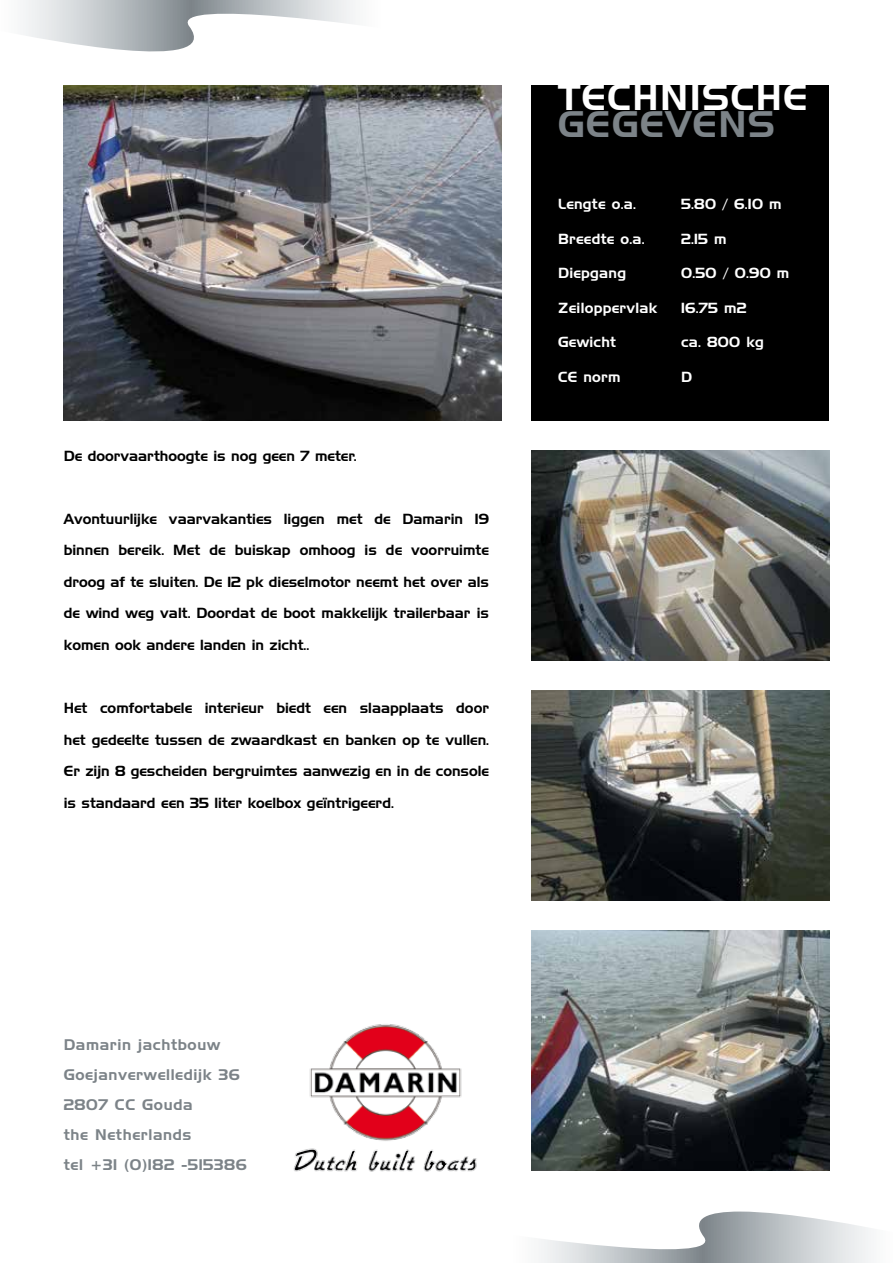
<style>
.page{position:relative;width:893px;height:1263px;background:#fff}
.page>*{position:absolute;margin:0;border:0;box-sizing:border-box;transform-origin:0 0}
.t1{font:36px "Handel Gothic BT";letter-spacing:.04em;color:#fff}
.t2{font:36px "Handel Gothic BT";letter-spacing:.04em;color:#7c8388}
.t3{font:15px/30px "Handel Gothic BT";letter-spacing:.04em;color:#7c8388}
.t4{font:14.25px "Handel Gothic BT";color:#000}
.t5{font:14.25px "Handel Gothic BT";letter-spacing:.02em;color:#fff}
</style>
<div class="page">
<div style="left:531px;top:85px;width:298px;height:335px;background:#000"></div>
<svg style="left:23px;top:0;width:332px;height:52px"></svg>
<svg style="left:539px;top:1211px;width:332px;height:52px"></svg>
<img style="left:531px;top:450px;width:298px;height:210px">
<img style="left:64px;top:85px;width:437px;height:335px">
<img style="left:531px;top:930px;width:298px;height:240px">
<img style="left:531px;top:690px;width:298px;height:210px">
<img style="left:293px;top:1024px;width:184px;height:148px">
<p class="t4" style="left:64px;top:447px;width:294px">De doorvaarthoogte is nog geen 7 meter.</p>
<p class="t4" style="left:64px;top:510px;width:427px">Avontuurlijke vaarvakanties liggen met de Damarin 19</p>
<p class="t4" style="left:64px;top:542px;width:427px">binnen bereik. Met de buiskap omhoog is de voorruimte</p>
<p class="t4" style="left:64px;top:573px;width:427px">droog af te sluiten. De 12 pk dieselmotor neemt het over als</p>
<p class="t4" style="left:64px;top:605px;width:427px">de wind weg valt. Doordat de boot makkelijk trailerbaar is</p>
<p class="t4" style="left:64px;top:636px;width:247px">komen ook andere landen in zicht..</p>
<p class="t4" style="left:64px;top:699px;width:427px">Het comfortabele interieur biedt een slaapplaats door</p>
<p class="t4" style="left:64px;top:731px;width:427px">het gedeelte tussen de zwaardkast en banken op te vullen.</p>
<p class="t4" style="left:64px;top:762px;width:427px">Er zijn 8 gescheiden bergruimtes aanwezig en in de console</p>
<p class="t4" style="left:64px;top:794px;width:332px">is standaard een 35 liter koelbox geïntrigeerd.</p>
<h1 class="t1" style="left:558px;top:76px;width:251px">TECHNISCHE</h1>
<h1 class="t2" style="left:558px;top:103px;width:218px">GEGEVENS</h1>
<p class="t5" style="left:558px;top:195px;width:79px">Lengte o.a.</p>
<p class="t5" style="left:681px;top:195px;width:102px">5.80 / 6.10 m</p>
<p class="t5" style="left:558px;top:230px;width:88px">Breedte o.a.</p>
<p class="t5" style="left:681px;top:230px;width:47px">2.15 m</p>
<p class="t5" style="left:558px;top:264px;width:69px">Diepgang</p>
<p class="t5" style="left:681px;top:264px;width:110px">0.50 / 0.90 m</p>
<p class="t5" style="left:558px;top:299px;width:101px">Zeiloppervlak</p>
<p class="t5" style="left:681px;top:299px;width:67px">16.75 m2</p>
<p class="t5" style="left:558px;top:333px;width:60px">Gewicht</p>
<p class="t5" style="left:681px;top:333px;width:84px">ca. 800 kg</p>
<p class="t5" style="left:558px;top:368px;width:64px">CE norm</p>
<p class="t5" style="left:681px;top:368px;width:12px">D</p>
<p class="t3" style="left:64px;top:1030px;width:184px">Damarin jachtbouw<br>Goejanverwelledijk 36<br>2807 CC Gouda<br>the Netherlands<br>tel +31 (0)182 -515386</p>
</div>
